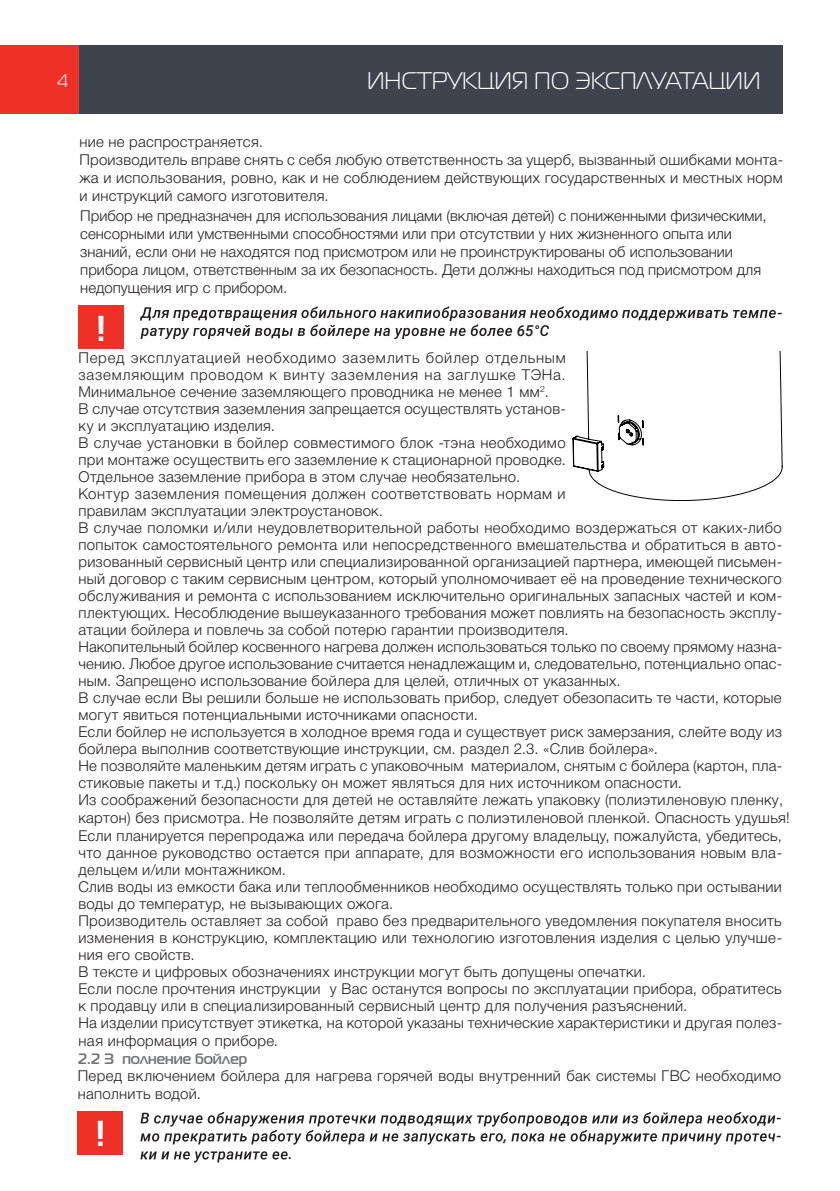
<style>
.page{position:relative;width:840px;height:1191px;background:#fff}
.page>*{position:absolute;margin:0;border:0;box-sizing:border-box;transform-origin:0 0}
.t1{font:700 36px "Magistral C";color:#fff}
.t2{font:24px "Magistral C";color:#fff}
.t3{font:18px "Magistral C";color:#fff}
.t4{font:300 15px/17px "Helvetica Neue Cyr";letter-spacing:.02em;color:#221f20}
.t5{font:300 15px/18px "Helvetica Neue Cyr";color:#221f20}
.t6{font:700 15px "Magistral C";color:#717476}
.t7{font:italic 500 15px "Roboto";color:#221f20}
</style>
<div class="page">
<div style="left:0;top:45px;width:91px;height:68px;background:#ee3026"></div>
<div style="left:79px;top:45px;width:703px;height:68px;background:#3e434d"></div>
<div style="left:78px;top:1110px;width:45px;height:44px;background:#ee3026"></div>
<svg style="left:140px;top:1112px;width:634px;height:32px"></svg>
<svg style="left:140px;top:1151px;width:147px;height:11px"></svg>
<div style="left:78px;top:305px;width:46px;height:44px;background:#ee3026"></div>
<svg style="left:140px;top:306px;width:635px;height:33px"></svg>
<svg style="left:572px;top:352px;width:209px;height:148px"></svg>
<p class="t3" style="left:57px;top:72px;width:12px">4</p>
<h2 class="t2" style="left:367px;top:69px;width:395px">ИНСТРУКЦИЯ ПО ЭКСПЛУАТАЦИИ</h2>
<p class="t4" style="left:79px;top:134px;width:705px;line-height:18px">ние не распространяется.<br>Производитель вправе снять с себя любую ответственность за ущерб, вызванный ошибками монта&shy;жа и использования, ровно, как и не соблюдением действующих государственных и местных норм и инструкций самого изготовителя.</p>
<p class="t5" style="left:80px;top:207px;width:687px">Прибор не предназначен для использования лицами (включая детей) с пониженными физическими, сенсорными или умственными способностями или при отсутствии у них жизненного опыта или знаний, если они не находятся под присмотром или не проинструктированы об использовании прибора лицом, ответственным за их безопасность. Дети должны находиться под присмотром для недопущения игр с прибором.</p>
<p class="t7" style="left:777px;top:307px;width:6px">-</p>
<h1 class="t1" style="left:96px;top:310px;width:11px">!</h1>
<p class="t7" style="left:516px;top:325px;width:24px">65°</p>
<p class="t4" style="left:78px;top:350px;width:705px">Перед эксплуатацией необходимо заземлить бойлер отдельным<br>заземляющим проводом к винту заземления на заглушке ТЭНа.<br>Минимальное сечение заземляющего проводника не менее 1 мм<sup>2</sup>.<br>В случае отсутствия заземления запрещается осуществлять установ-<br>ку и эксплуатацию изделия.<br>В случае установки в бойлер совместимого блок -тэна необходимо<br>при монтаже осуществить его заземление к стационарной проводке.<br>Отдельное заземление прибора в этом случае необязательно.<br>Контур заземления помещения должен соответствовать нормам и<br>правилам эксплуатации электроустановок.<br>В случае поломки и/или неудовлетворительной работы необходимо воздержаться от каких-либо попыток самостоятельного ремонта или непосредственного вмешательства и обратиться в авто&shy;ризованный сервисный центр или специализированной организацией партнера, имеющей письмен&shy;ный договор с таким сервисным центром, который уполномочивает её на проведение технического обслуживания и ремонта с использованием исключительно оригинальных запасных частей и ком&shy;плектующих. Несоблюдение вышеуказанного требования может повлиять на безопасность эксплу&shy;атации бойлера и повлечь за собой потерю гарантии производителя.<br>Накопительный бойлер косвенного нагрева должен использоваться только по своему прямому назна&shy;чению. Любое другое использование считается ненадлежащим и, следовательно, потенциально опас&shy;ным. Запрещено использование бойлера для целей, отличных от указанных.<br>В случае если Вы решили больше не использовать прибор, следует обезопасить те части, которые могут явиться потенциальными источниками опасности.<br>Если бойлер не используется в холодное время года и существует риск замерзания, слейте воду из бойлера выполнив соответствующие инструкции, см. раздел 2.3. «Слив бойлера».<br>Не позволяйте маленьким детям играть с упаковочным материалом, снятым с бойлера (картон, пла&shy;стиковые пакеты и т.д.) поскольку он может являться для них источником опасности.</p>
<p class="t4" style="left:78px;top:828px;width:705px">Если планируется перепродажа или передача бойлера другому владельцу, пожалуйста, убедитесь, что данное руководство остается при аппарате, для возможности его использования новым вла&shy;дельцем и/или монтажником.<br>Слив воды из емкости бака или теплообменников необходимо осуществлять только при остывании воды до температур, не вызывающих ожога.<br>Производитель оставляет за собой право без предварительного уведомления покупателя вносить изменения в конструкцию, комплектацию или технологию изготовления изделия с целью улучше&shy;ния его свойств.<br>В тексте и цифровых обозначениях инструкции могут быть допущены опечатки.<br>Если после прочтения инструкции у Вас останутся вопросы по эксплуатации прибора, обратитесь к продавцу или в специализированный сервисный центр для получения разъяснений.<br>На изделии присутствует этикетка, на которой указаны технические характеристики и другая полез&shy;ная информация о приборе.</p>
<p class="t4" style="left:78px;top:792px;width:712px;line-height:18px">Из соображений безопасности для детей не оставляйте лежать упаковку (полиэтиленовую пленку, картон) без присмотра. Не позволяйте детям играть с полиэтиленовой пленкой. Опасность удушья!</p>
<p class="t6" style="left:78px;top:1050px;width:174px">2.2 За полнение бойлера</p>
<p class="t4" style="left:78px;top:1068px;width:704px;line-height:18px">Перед включением бойлера для нагрева горячей воды внутренний бак системы ГВС необходимо наполнить водой.</p>
<h1 class="t1" style="left:96px;top:1115px;width:11px">!</h1>
<p class="t7" style="left:776px;top:1112px;width:6px">-</p>
<p class="t7" style="left:776px;top:1130px;width:6px">-</p>
<p class="t7" style="left:503px;top:1130px;width:5px">,</p>
<p class="t7" style="left:288px;top:1148px;width:6px">.</p>
</div>
